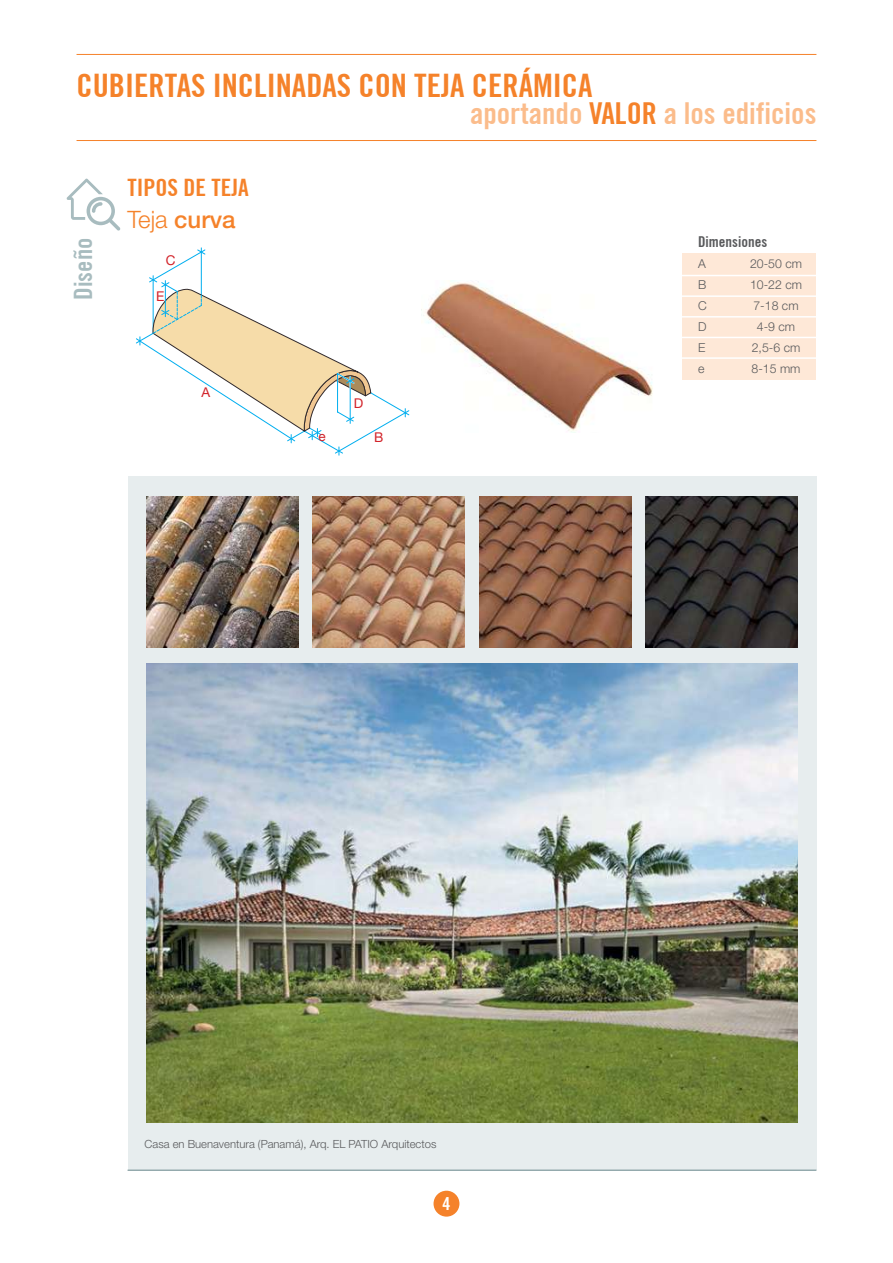
<style>
.page{position:relative;width:893px;height:1263px;background:#fff}
.page>*{position:absolute;margin:0;border:0;box-sizing:border-box;transform-origin:0 0}
.t1{font:700 condensed 32.4px "Trade Gothic No.20";color:#f5822a}
.t2{font:700 condensed 30.3px "Trade Gothic No.20";color:#fbbc8b}
.t3{font:700 condensed 25.35px "Trade Gothic No.20";color:#a8bcbf}
.t4{font:700 condensed 24px "Trade Gothic No.20";color:#f5822a}
.t5{font:500 24px "Helvetica Neue LT Std";color:#f5822a}
.t6{font:700 condensed 18px "Trade Gothic No.20";color:#fff}
.t7{font:700 condensed 15px "Trade Gothic No.20";color:#58595b}
.t8{font:13.5px "Helvetica Neue LT Std";color:#d2232a}
.t9{font:300 12.3px "Helvetica Neue LT Std";color:#58595b}
.t10{font:300 11.25px "Helvetica Neue LT Std";color:#58595b}
.s1{color:#f5822a}
.s2{font-weight:300}
</style>
<div class="page">
<div style="left:433px;top:1191px;width:26px;height:25px;background:#f5822a;border-radius:50%"></div>
<hr style="left:77px;top:140px;width:739px;height:1px;background:#f5822a">
<hr style="left:77px;top:54px;width:739px;height:1px;background:#f5822a">
<img style="left:423px;top:280px;width:230px;height:152px">
<div style="left:128px;top:476px;width:688px;height:693px;background:#e7edee"></div>
<img style="left:146px;top:496px;width:152px;height:152px">
<img style="left:313px;top:496px;width:152px;height:152px">
<img style="left:479px;top:496px;width:152px;height:152px">
<img style="left:646px;top:496px;width:152px;height:152px">
<img style="left:146px;top:663px;width:652px;height:460px">
<hr style="left:128px;top:1170px;width:688px;height:1px;background:#658589">
<div style="left:682px;top:253px;width:134px;height:126px;background:#fee8d7"></div>
<hr style="left:681px;top:275px;width:135px;height:1px;background:#fff">
<hr style="left:681px;top:295px;width:135px;height:2px;background:#fff">
<hr style="left:681px;top:316px;width:135px;height:2px;background:#fff">
<hr style="left:681px;top:337px;width:135px;height:1px;background:#fff">
<hr style="left:681px;top:357px;width:135px;height:2px;background:#fff">
<svg style="left:66px;top:179px;width:54px;height:52px"></svg>
<hr style="left:201px;top:248px;width:1px;height:47px;background:#00aeef">
<svg style="left:136px;top:249px;width:274px;height:206px"></svg>
<h1 class="t1" style="left:77px;top:66px;width:517px">CUBIERTAS INCLINADAS CON TEJA CERÁMICA</h1>
<h2 class="t2" style="left:470px;top:95px;width:146px">APORTANDO <span class="s1">VALOR</span></h2>
<h2 class="t2" style="left:664px;top:95px;width:154px">A LOS EDIFICIOS</h2>
<h3 class="t4" style="left:128px;top:173px;width:123px">TIPOS DE TEJA</h3>
<h3 class="t3" style="left:68px;top:300px;width:63px;rotate:-90deg">DISEÑO</h3>
<h3 class="t5" style="left:128px;top:205px;width:110px"><span class="s2">Teja</span> curva</h3>
<p class="t8" style="left:166px;top:252px;width:11px">C</p>
<p class="t8" style="left:156px;top:289px;width:10px">E</p>
<p class="t8" style="left:202px;top:384px;width:10px">A</p>
<p class="t8" style="left:354px;top:395px;width:11px">D</p>
<p class="t8" style="left:318px;top:428px;width:9px">e</p>
<p class="t8" style="left:374px;top:429px;width:11px">B</p>
<h3 class="t7" style="left:698px;top:232px;width:71px">DIMENSIONES</h3>
<p class="t9" style="left:698px;top:256px;width:9px">A</p>
<p class="t9" style="left:750px;top:256px;width:53px">20-50 cm</p>
<p class="t9" style="left:698px;top:277px;width:10px">B</p>
<p class="t9" style="left:750px;top:277px;width:53px">10-22 cm</p>
<p class="t9" style="left:698px;top:298px;width:10px">C</p>
<p class="t9" style="left:753px;top:298px;width:47px">7-18 cm</p>
<p class="t9" style="left:698px;top:319px;width:10px">D</p>
<p class="t9" style="left:757px;top:319px;width:40px">4-9 cm</p>
<p class="t9" style="left:698px;top:340px;width:9px">E</p>
<p class="t9" style="left:752px;top:340px;width:50px">2,5-6 cm</p>
<p class="t9" style="left:698px;top:361px;width:8px">e</p>
<p class="t9" style="left:751px;top:361px;width:50px">8-15 mm</p>
<p class="t10" style="left:145px;top:1137px;width:293px">Casa en Buenaventura (Panamá), Arq. EL PATIO Arquitectos</p>
<h3 class="t6" style="left:442px;top:1193px;width:9px">4</h3>
</div>
